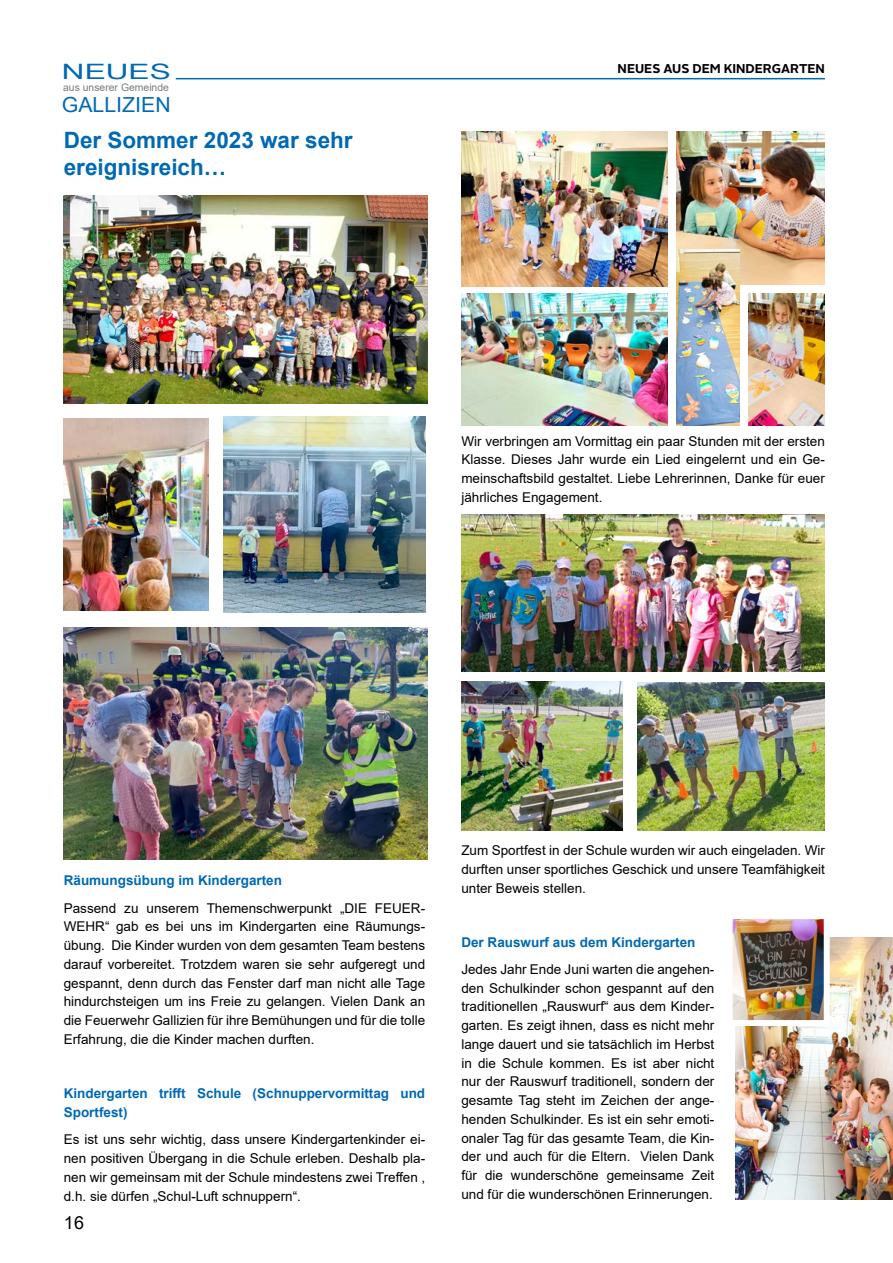
<style>
.page{position:relative;width:893px;height:1263px;background:#fff}
.page>*{position:absolute;margin:0;border:0;box-sizing:border-box;transform-origin:0 0}
.t1{font:700 22.5px/27px "Arial";color:#0069b4}
.t2{font:21.15px "Arial Narrow";color:#0069b4;scale:1.82 1}
.t3{font:20.7px "Arial Narrow";color:#0069b4;scale:1.25 1}
.t4{font:18px "Arial";color:#000}
.t5{font:13.5px/18.8px "Arial";color:#000;text-align:justify}
.t6{font:700 13.5px/18.8px "Arial";color:#0069b4}
.t7{font:700 12.75px "Alright Sans";color:#000}
.t8{font:10.35px "Arial";color:#7c7b7b}
</style>
<div class="page">
<hr style="left:176px;top:78px;width:649px;height:1px;background:#0069b4">
<img style="left:64px;top:627px;width:363px;height:232px">
<img style="left:223px;top:417px;width:203px;height:195px">
<img style="left:64px;top:418px;width:144px;height:193px">
<img style="left:63px;top:196px;width:364px;height:208px">
<img style="left:461px;top:514px;width:364px;height:158px">
<img style="left:461px;top:293px;width:207px;height:133px">
<img style="left:676px;top:132px;width:149px;height:153px">
<img style="left:461px;top:132px;width:207px;height:154px">
<img style="left:676px;top:249px;width:64px;height:176px">
<img style="left:748px;top:293px;width:77px;height:132px">
<img style="left:461px;top:681px;width:162px;height:149px">
<img style="left:638px;top:682px;width:187px;height:148px">
<img style="left:736px;top:938px;width:157px;height:261px">
<img style="left:734px;top:920px;width:89px;height:99px">
<div style="left:727px;top:913px;width:103px;height:113px;border:6px solid #fff"></div>
<h2 class="t2" style="left:62px;top:56px;width:61px">NEUES</h2>
<h3 class="t3" style="left:62px;top:90px;width:89px">GALLIZIEN</h3>
<p class="t8" style="left:63px;top:80px;width:107px">aus unserer Gemeinde</p>
<h1 class="t1" style="left:64px;top:126px;width:290px">Der Sommer 2023 war sehr ereignisreich…</h1>
<p class="t7" style="left:618px;top:60px;width:209px">NEUES AUS DEM KINDERGARTEN</p>
<p class="t5" style="left:461px;top:431px;width:365px">Wir verbringen am Vormittag ein paar Stunden mit der ersten Klasse. Dieses Jahr wurde ein Lied eingelernt und ein Ge&shy;meinschaftsbild gestaltet. Liebe Lehrerinnen, Danke für euer jährliches Engagement.</p>
<p class="t6" style="left:64px;top:871px;width:220px">Räumungsübung im Kindergarten</p>
<p class="t5" style="left:64px;top:898px;width:363px">Passend zu unserem Themenschwerpunkt „DIE FEUER-WEHR“ gab es bei uns im Kindergarten eine Räumungs&shy;übung. Die Kinder wurden von dem gesamten Team bestens darauf vorbereitet. Trotzdem waren sie sehr aufgeregt und gespannt, denn durch das Fenster darf man nicht alle Tage hindurchsteigen um ins Freie zu gelangen. Vielen Dank an die Feuerwehr Gallizien für ihre Bemühungen und für die tolle Erfahrung, die die Kinder machen durften.</p>
<p class="t6" style="left:64px;top:1084px;width:363px">Kindergarten trifft Schule (Schnuppervormittag und<br>Sportfest)</p>
<p class="t5" style="left:64px;top:1130px;width:363px">Es ist uns sehr wichtig, dass unsere Kindergartenkinder ei&shy;nen positiven Übergang in die Schule erleben. Deshalb pla&shy;nen wir gemeinsam mit der Schule mindestens zwei Treffen , d.h. sie dürfen „Schul-Luft schnuppern“.</p>
<h3 class="t4" style="left:64px;top:1210px;width:22px">16</h3>
<p class="t5" style="left:461px;top:841px;width:365px">Zum Sportfest in der Schule wurden wir auch eingeladen. Wir durften unser sportliches Geschick und unsere Teamfähigkeit unter Beweis stellen.</p>
<p class="t6" style="left:461px;top:933px;width:236px">Der Rauswurf aus dem Kindergarten</p>
<p class="t5" style="left:461px;top:960px;width:254px">Jedes Jahr Ende Juni warten die angehen&shy;den Schulkinder schon gespannt auf den traditionellen „Rauswurf“ aus dem Kinder&shy;garten. Es zeigt ihnen, dass es nicht mehr lange dauert und sie tatsächlich im Herbst in die Schule kommen. Es ist aber nicht nur der Rauswurf traditionell, sondern der gesamte Tag steht im Zeichen der ange&shy;henden Schulkinder. Es ist ein sehr emoti&shy;onaler Tag für das gesamte Team, die Kin&shy;der und auch für die Eltern. Vielen Dank für die wunderschöne gemeinsame Zeit und für die wunderschönen Erinnerungen.</p>
</div>
